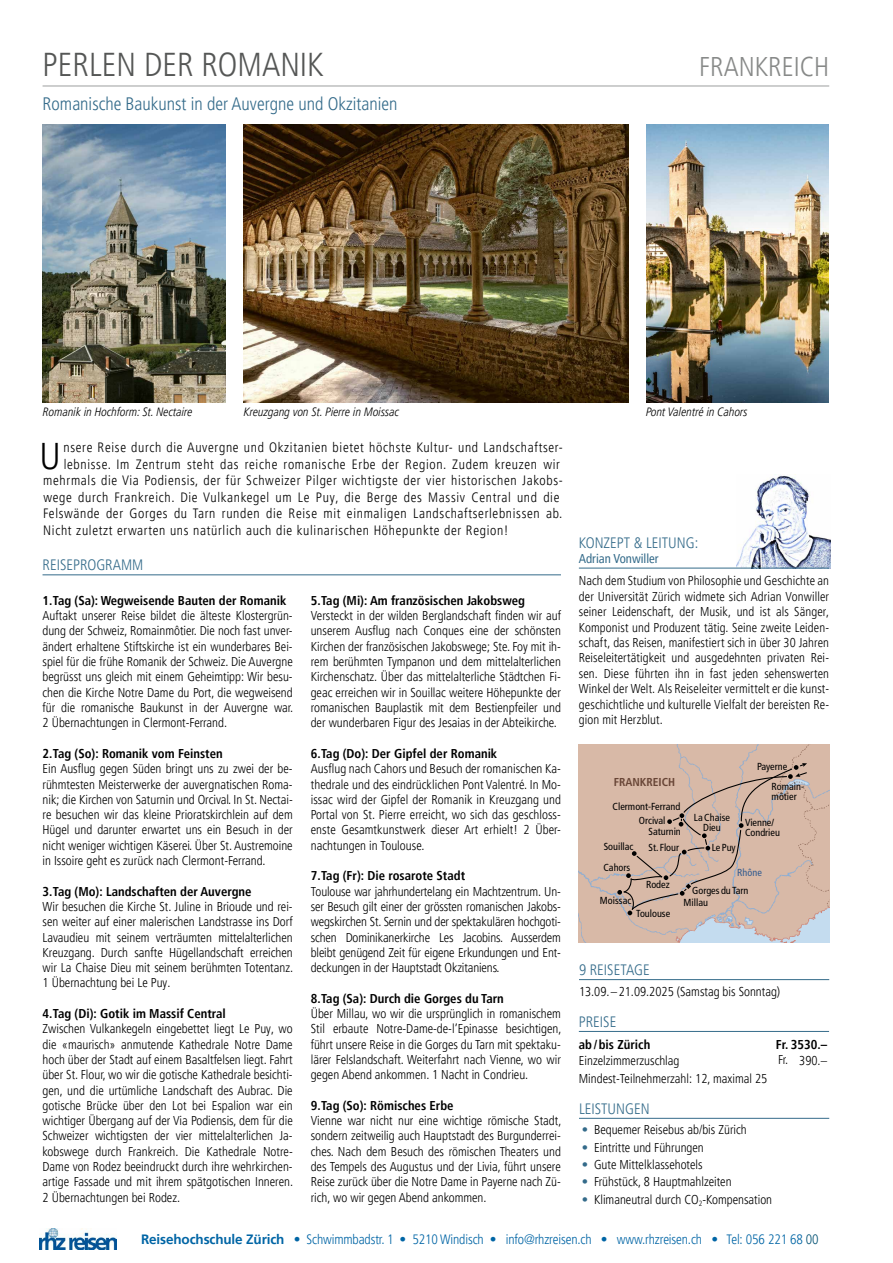
<style>
.page{position:relative;width:893px;height:1263px;background:#fff}
.page>*{position:absolute;margin:0;border:0;box-sizing:border-box;transform-origin:0 0}
.t1{font:300 condensed 37.2px "Frutiger LT Pro";color:#000}
.t2{font:300 condensed 33px "Frutiger LT Pro";color:#555756}
.t3{font:300 condensed 27px "Frutiger LT Pro";color:#878988}
.t4{font:300 condensed 18px "Frutiger LT Pro";color:#346b8a}
.t5{font:300 condensed 15px "Frutiger LT Pro";color:#346b8a}
.t6{font:300 condensed 13.5px "Frutiger LT Pro";letter-spacing:.05em;color:#000}
.t7{font:300 condensed 13.5px "Frutiger LT Pro";letter-spacing:-.01em;color:#0065a5}
.t8{font:300 condensed 12.75px/15.3px "Frutiger LT Pro";color:#000;text-align:justify}
.t9{font:700 condensed 12.75px "Frutiger LT Pro";color:#000}
.t10{font:condensed 12.75px "Frutiger LT Pro";color:#346b8a}
.t11{font:italic 300 condensed 12px "Frutiger LT Pro";color:#000}
.t12{font:700 condensed 11.55px "Frutiger";color:#684536}
.t13{font:condensed 10.2px/10.2px "Frutiger";color:#000}
.t14{font:condensed 10.2px "Frutiger";color:#325b8f}
.s1{color:#346b8a}
.s2{font-weight:700;font-stretch:normal}
.s3{color:#005072}
</style>
<div class="page">
<img style="left:40px;top:1228px;width:77px;height:21px">
<hr style="left:43px;top:574px;width:518px;height:1px;background:#346b8a">
<hr style="left:579px;top:1118px;width:250px;height:1px;background:#346b8a">
<hr style="left:579px;top:979px;width:250px;height:1px;background:#346b8a">
<img style="left:579px;top:744px;width:250px;height:199px">
<svg style="left:617px;top:763px;width:191px;height:152px;background:#cfb3a3"></svg>
<hr style="left:579px;top:1031px;width:250px;height:1px;background:#346b8a">
<img style="left:737px;top:475px;width:93px;height:93px">
<hr style="left:579px;top:568px;width:250px;height:1px;background:#346b8a">
<hr style="left:43px;top:86px;width:786px;height:1px;background:#9d9e9e">
<img style="left:244px;top:124px;width:384px;height:279px">
<img style="left:646px;top:124px;width:183px;height:279px">
<img style="left:43px;top:124px;width:183px;height:279px">
<h2 class="t2" style="left:43px;top:45px;width:283px">PERLEN DER ROMANIK</h2>
<h3 class="t3" style="left:699px;top:51px;width:132px">FRANKREICH</h3>
<h3 class="t4" style="left:43px;top:94px;width:356px">Romanische Baukunst in der Auvergne und Okzitanien</h3>
<p class="t11" style="left:43px;top:405px;width:151px">Romanik in Hochform: St. Nectaire</p>
<p class="t11" style="left:244px;top:405px;width:157px">Kreuzgang von St. Pierre in Moissac</p>
<p class="t11" style="left:646px;top:405px;width:103px">Pont Valentré in Cahors</p>
<h1 class="t1" style="left:40px;top:435px;width:23px">U</h1>
<p class="t6" style="left:63px;top:440px;width:501px">nsere Reise durch die Auvergne und Okzitanien bietet höchste Kultur- und Landschaftser-</p>
<p class="t6" style="left:64px;top:456px;width:498px">lebnisse. Im Zentrum steht das reiche romanische Erbe der Region. Zudem kreuzen wir</p>
<p class="t6" style="left:43px;top:473px;width:521px">mehrmals die Via Podiensis, der für Schweizer Pilger wichtigste der vier historischen Jakobs-</p>
<p class="t6" style="left:43px;top:489px;width:518px">wege durch Frankreich. Die Vulkankegel um Le Puy, die Berge des Massiv Central und die</p>
<p class="t6" style="left:43px;top:506px;width:521px">Felswände der Gorges du Tarn runden die Reise mit einmaligen Landschaftserlebnissen ab.</p>
<p class="t6" style="left:43px;top:522px;width:467px">Nicht zuletzt erwarten uns natürlich auch die kulinarischen Höhepunkte der Region!</p>
<p class="t5" style="left:579px;top:534px;width:121px">KONZEPT &amp; LEITUNG:</p>
<p class="t10" style="left:579px;top:552px;width:81px">Adrian Vonwiller</p>
<p class="t5" style="left:43px;top:556px;width:102px">REISEPROGRAMM</p>
<p class="t9" style="left:43px;top:593px;width:245px">1.Tag (Sa): Wegweisende Bauten der Romanik</p>
<p class="t8" style="left:43px;top:608px;width:252px">Auftakt unserer Reise bildet die älteste Klostergrün&shy;dung der Schweiz, Romainmôtier. Die noch fast unver&shy;ändert erhaltene Stiftskirche ist ein wunderbares Bei&shy;spiel für die frühe Romanik der Schweiz. Die Auvergne begrüsst uns gleich mit einem Geheimtipp: Wir besu&shy;chen die Kirche Notre Dame du Port, die wegweisend für die romanische Baukunst in der Auvergne war.<br>2 Übernachtungen in Clermont-Ferrand.</p>
<p class="t9" style="left:43px;top:746px;width:182px">2.Tag (So): Romanik vom Feinsten</p>
<p class="t8" style="left:43px;top:761px;width:252px">Ein Ausflug gegen Süden bringt uns zu zwei der be&shy;rühmtesten Meisterwerke der auvergnatischen Roma&shy;nik; die Kirchen von Saturnin und Orcival. In St. Nectai&shy;re besuchen wir das kleine Prioratskirchlein auf dem Hügel und darunter erwartet uns ein Besuch in der nicht weniger wichtigen Käserei. Über St. Austremoine in Issoire geht es zurück nach Clermont-Ferrand.</p>
<p class="t9" style="left:43px;top:884px;width:211px">3.Tag (Mo): Landschaften der Auvergne</p>
<p class="t8" style="left:43px;top:899px;width:252px">Wir besuchen die Kirche St. Juline in Brioude und rei&shy;sen weiter auf einer malerischen Landstrasse ins Dorf Lavaudieu mit seinem verträumten mittelalterlichen Kreuzgang. Durch sanfte Hügellandschaft erreichen wir La Chaise Dieu mit seinem berühmten Totentanz.<br>1 Übernachtung bei Le Puy.</p>
<p class="t9" style="left:43px;top:1006px;width:185px">4.Tag (Di): Gotik im Massif Central</p>
<p class="t8" style="left:43px;top:1021px;width:252px;text-align:left">Zwischen Vulkankegeln eingebettet liegt Le Puy, wo die «maurisch» anmutende Kathedrale Notre Dame hoch über der Stadt auf einem Basaltfelsen liegt. Fahrt über St. Flour, wo wir die gotische Kathedrale besichti&shy;gen, und die urtümliche Landschaft des Aubrac. Die gotische Brücke über den Lot bei Espalion war ein wichtiger Übergang auf der Via Podiensis, dem für die Schweizer wichtigsten der vier mittelalterlichen Ja&shy;kobswege durch Frankreich. Die Kathedrale Notre-Dame von Rodez beeindruckt durch ihre wehrkirchen&shy;artige Fassade und mit ihrem spätgotischen Inneren.<br>2 Übernachtungen bei Rodez.</p>
<p class="t8" style="left:579px;top:573px;width:252px">Nach dem Studium von Philosophie und Geschichte an der Universität Zürich widmete sich Adrian Vonwiller seiner Leidenschaft, der Musik, und ist als Sänger, Komponist und Produzent tätig. Seine zweite Leiden&shy;schaft, das Reisen, manifestiert sich in über 30 Jahren Reiseleitertätigkeit und ausgedehnten privaten Rei&shy;sen. Diese führten ihn in fast jeden sehenswerten Winkel der Welt. Als Reiseleiter vermittelt er die kunst&shy;geschichtliche und kulturelle Vielfalt der bereisten Re&shy;gion mit Herzblut.</p>
<p class="t9" style="left:311px;top:593px;width:216px">5.Tag (Mi): Am französischen Jakobsweg</p>
<p class="t8" style="left:311px;top:608px;width:252px">Versteckt in der wilden Berglandschaft finden wir auf unserem Ausflug nach Conques eine der schönsten Kirchen der französischen Jakobswege; Ste. Foy mit ih&shy;rem berühmten Tympanon und dem mittelalterlichen Kirchenschatz. Über das mittelalterliche Städtchen Fi&shy;geac erreichen wir in Souillac weitere Höhepunkte der romanischen Bauplastik mit dem Bestienpfeiler und der wunderbaren Figur des Jesaias in der Abteikirche.</p>
<p class="t9" style="left:311px;top:746px;width:188px">6.Tag (Do): Der Gipfel der Romanik</p>
<p class="t8" style="left:311px;top:761px;width:252px">Ausflug nach Cahors und Besuch der romanischen Ka&shy;thedrale und des eindrücklichen Pont Valentré. In Mo&shy;issac wird der Gipfel der Romanik in Kreuzgang und Portal von St. Pierre erreicht, wo sich das geschloss&shy;enste Gesamtkunstwerk dieser Art erhielt! 2 Über&shy;nachtungen in Toulouse.</p>
<p class="t9" style="left:311px;top:868px;width:156px">7.Tag (Fr): Die rosarote Stadt</p>
<p class="t8" style="left:311px;top:884px;width:252px">Toulouse war jahrhundertelang ein Machtzentrum. Un&shy;ser Besuch gilt einer der grössten romanischen Jakobs&shy;wegskirchen St. Sernin und der spektakulären hochgoti&shy;schen Dominikanerkirche Les Jacobins. Ausserdem bleibt genügend Zeit für eigene Erkundungen und Ent&shy;deckungen in der Hauptstadt Okzitaniens.</p>
<p class="t9" style="left:311px;top:991px;width:195px">8.Tag (Sa): Durch die Gorges du Tarn</p>
<p class="t8" style="left:311px;top:1006px;width:252px">Über Millau, wo wir die ursprünglich in romanischem Stil erbaute Notre-Dame-de-l’Epinasse besichtigen, führt unsere Reise in die Gorges du Tarn mit spektaku&shy;lärer Felslandschaft. Weiterfahrt nach Vienne, wo wir gegen Abend ankommen. 1 Nacht in Condrieu.</p>
<p class="t9" style="left:311px;top:1098px;width:144px">9.Tag (So): Römisches Erbe</p>
<p class="t8" style="left:311px;top:1113px;width:252px">Vienne war nicht nur eine wichtige römische Stadt, sondern zeitweilig auch Hauptstadt des Burgunderrei&shy;ches. Nach dem Besuch des römischen Theaters und des Tempels des Augustus und der Livia, führt unsere Reise zurück über die Notre Dame in Payerne nach Zü&shy;rich, wo wir gegen Abend ankommen.</p>
<p class="t8" style="left:582px;top:1122px;width:166px"><span class="s1">•</span> Bequemer Reisebus ab/bis Zürich</p>
<p class="t13" style="left:757px;top:761px;width:32px">Payerne</p>
<p class="t12" style="left:614px;top:775px;width:63px">FRANKREICH</p>
<p class="t13" style="left:772px;top:781px;width:34px">Romain&shy;môtier</p>
<p class="t13" style="left:613px;top:802px;width:69px">Clermont-Ferrand</p>
<p class="t13" style="left:639px;top:815px;width:28px">Orcival</p>
<p class="t13" style="left:694px;top:813px;width:38px;line-height:9.6px;text-align:center">La Chaise<br>Dieu</p>
<p class="t13" style="left:649px;top:842px;width:32px">St. Flour</p>
<p class="t13" style="left:646px;top:879px;width:25px">Rodez</p>
<p class="t13" style="left:692px;top:885px;width:58px">Gorges du Tarn</p>
<p class="t13" style="left:745px;top:817px;width:36px">Vienne/<br>Condrieu</p>
<p class="t14" style="left:737px;top:866px;width:26px">Rhône</p>
<p class="t13" style="left:649px;top:826px;width:34px">Saturnin</p>
<p class="t13" style="left:604px;top:841px;width:31px">Souillac</p>
<p class="t13" style="left:712px;top:843px;width:25px">Le Puy</p>
<p class="t13" style="left:603px;top:862px;width:28px">Cahors</p>
<p class="t13" style="left:600px;top:895px;width:33px">Moissac</p>
<p class="t13" style="left:683px;top:897px;width:26px">Millau</p>
<p class="t13" style="left:636px;top:908px;width:36px">Toulouse</p>
<p class="t5" style="left:579px;top:961px;width:72px">9 REISETAGE</p>
<p class="t8" style="left:579px;top:984px;width:203px">13.09.–21.09.2025 (Samstag bis Sonntag)</p>
<p class="t5" style="left:579px;top:1013px;width:39px">PREISE</p>
<p class="t9" style="left:579px;top:1037px;width:73px">ab/bis Zürich</p>
<p class="t8" style="left:579px;top:1051px;width:190px;line-height:18px">Einzelzimmerzuschlag<br>Mindest-Teilnehmerzahl: 12, maximal 25</p>
<p class="t9" style="left:776px;top:1037px;width:53px">Fr. 3530.–</p>
<p class="t8" style="left:799px;top:1053px;width:29px">390.–</p>
<p class="t8" style="left:778px;top:1052px;width:12px">Fr.</p>
<p class="t5" style="left:579px;top:1100px;width:72px">LEISTUNGEN</p>
<p class="t8" style="left:582px;top:1140px;width:124px"><span class="s1">•</span> Eintritte und Führungen</p>
<p class="t8" style="left:582px;top:1157px;width:122px"><span class="s1">•</span> Gute Mittelklassehotels</p>
<p class="t8" style="left:582px;top:1174px;width:151px"><span class="s1">•</span> Frühstück, 8 Hauptmahlzeiten</p>
<p class="t8" style="left:582px;top:1192px;width:192px"><span class="s1">•</span> Klimaneutral durch CO<sub>2</sub>-Kompensation</p>
<p class="t7" style="left:141px;top:1231px;width:679px"><span class="s2">Reisehochschule Zürich</span> • Schwimmbadstr. 1 • 5210 Windisch • info@rhzreisen.ch • www.rhzreisen.ch • Tel: 056 221 68 <span class="s3">00</span></p>
</div>
